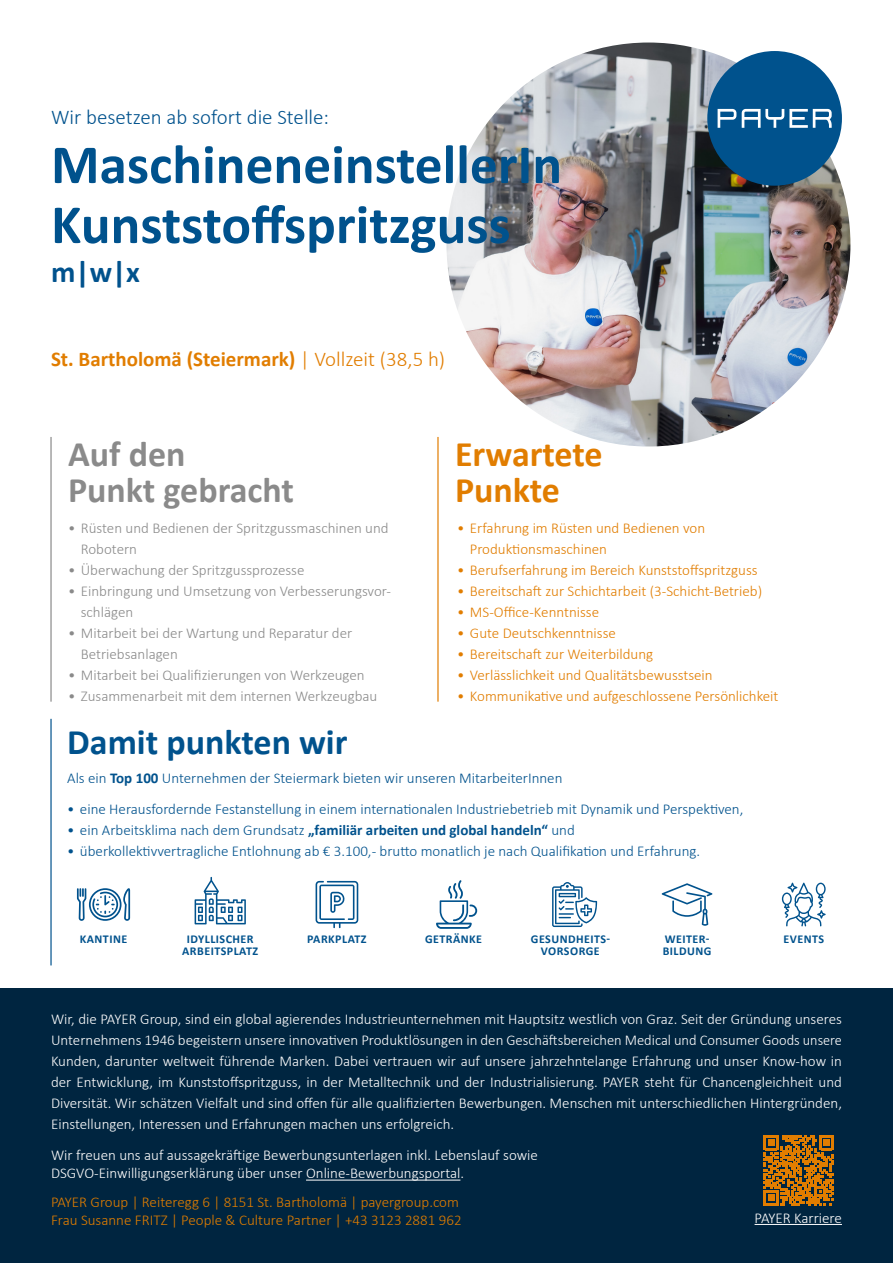
<style>
.page{position:relative;width:893px;height:1263px;background:#fff}
.page>*{position:absolute;margin:0;border:0;box-sizing:border-box;transform-origin:0 0}
.t1{font:700 55.5px/60px "Calibri";color:#00528d}
.t2{font:700 36px "Calibri";color:#8a8a8a}
.t3{font:700 36px "Calibri";color:#e17d00}
.t4{font:700 36px "Calibri";color:#00528d}
.t5{font:700 30px "Calibri";color:#00528d}
.t6{font:700 21px "Calibri";color:#e17d00}
.t7{font:300 21px "Calibri";color:#00528d}
.t8{font:300 15px/21px "Calibri";color:#fff;text-align:justify}
.t9{font:300 15px "Calibri";color:#e17d00}
.t10{font:300 15px "Calibri";color:#00528d}
.t11{font:300 15px/21px "Calibri";color:#8a8a8a}
.t12{font:700 12px/12px "Calibri";letter-spacing:.04em;color:#00528d}
.s1{font-weight:300}
.s2{font-weight:700}
</style>
<div class="page">
<svg style="left:316px;top:881px;width:42px;height:47px"></svg>
<svg style="left:662px;top:883px;width:50px;height:43px"></svg>
<svg style="left:782px;top:883px;width:44px;height:43px"></svg>
<svg style="left:552px;top:882px;width:45px;height:45px"></svg>
<svg style="left:436px;top:880px;width:41px;height:49px"></svg>
<svg style="left:77px;top:888px;width:53px;height:33px"></svg>
<svg style="left:195px;top:877px;width:51px;height:47px"></svg>
<div style="left:0;top:989px;width:893px;height:274px;background:#002540"></div>
<img style="left:446px;top:43px;width:404px;height:403px;border-radius:201px">
<hr style="left:306px;top:1180px;width:154px;height:1px;background:#fff">
<hr style="left:50px;top:437px;width:2px;height:265px;background:#8a8a8a">
<hr style="left:437px;top:437px;width:2px;height:265px;background:#e17d00">
<hr style="left:50px;top:719px;width:2px;height:246px;background:#00528d">
<div style="left:707px;top:51px;width:135px;height:135px;background:#00528d;border-radius:50%"></div>
<svg style="left:718px;top:109px;width:18px;height:19px"></svg>
<svg style="left:742px;top:109px;width:90px;height:19px"></svg>
<svg style="left:764px;top:1135px;width:70px;height:70px"></svg>
<hr style="left:755px;top:1224px;width:87px;height:1px;background:#fff">
<p class="t7" style="left:51px;top:104px;width:280px">Wir besetzen ab sofort die Stelle:</p>
<p class="t1" style="left:51px;top:134px;width:513px">MaschineneinstellerIn<br>Kunststoffspritzguss</p>
<p class="t5" style="left:51px;top:251px;width:91px">m|w|x</p>
<p class="t6" style="left:51px;top:345px;width:396px">St. Bartholomä (Steiermark) <span class="s1">| Vollzeit (38,5 h)</span></p>
<p class="t2" style="left:68px;top:429px;width:119px">Auf den</p>
<p class="t2" style="left:68px;top:465px;width:227px">Punkt gebracht</p>
<p class="t11" style="left:68px;top:518px;width:322px">• Rüsten und Bedienen der Spritzgussmaschinen und</p>
<p class="t11" style="left:81px;top:539px;width:58px">Robotern</p>
<p class="t11" style="left:68px;top:560px;width:238px">• Überwachung der Spritzgussprozesse</p>
<p class="t11" style="left:81px;top:581px;width:312px;text-indent:-13px">• Einbringung und Umsetzung von Verbesserungsvor&shy;schlägen</p>
<p class="t11" style="left:68px;top:623px;width:286px">• Mitarbeit bei der Wartung und Reparatur der</p>
<p class="t11" style="left:81px;top:644px;width:99px">Betriebsanlagen</p>
<p class="t11" style="left:68px;top:665px;width:298px">• Mitarbeit bei Qualifizierungen von Werkzeugen</p>
<p class="t11" style="left:68px;top:686px;width:311px">• Zusammenarbeit mit dem internen Werkzeugbau</p>
<p class="t4" style="left:67px;top:717px;width:282px">Damit punkten wir</p>
<p class="t3" style="left:455px;top:429px;width:149px">Erwartete</p>
<p class="t3" style="left:455px;top:465px;width:107px">Punkte</p>
<p class="t9" style="left:457px;top:519px;width:249px">• Erfahrung im Rüsten und Bedienen von</p>
<p class="t9" style="left:470px;top:540px;width:139px">Produktionsmaschinen</p>
<p class="t9" style="left:457px;top:561px;width:302px">• Berufserfahrung im Bereich Kunststoffspritzguss</p>
<p class="t9" style="left:457px;top:582px;width:306px">• Bereitschaft zur Schichtarbeit (3-Schicht-Betrieb)</p>
<p class="t9" style="left:457px;top:603px;width:143px">• MS-Office-Kenntnisse</p>
<p class="t9" style="left:457px;top:624px;width:160px">• Gute Deutschkenntnisse</p>
<p class="t9" style="left:457px;top:645px;width:198px">• Bereitschaft zur Weiterbildung</p>
<p class="t9" style="left:457px;top:666px;width:257px">• Verlässlichkeit und Qualitätsbewusstsein</p>
<p class="t9" style="left:457px;top:687px;width:323px">• Kommunikative und aufgeschlossene Persönlichkeit</p>
<p class="t10" style="left:67px;top:768px;width:497px">Als ein <span class="s2">Top 100</span> Unternehmen der Steiermark bieten wir unseren MitarbeiterInnen</p>
<p class="t10" style="left:67px;top:800px;width:678px">• eine Herausfordernde Festanstellung in einem internationalen Industriebetrieb mit Dynamik und Perspektiven,</p>
<p class="t10" style="left:67px;top:821px;width:509px">• ein Arbeitsklima nach dem Grundsatz <span class="s2">„familiär arbeiten und global handeln“</span> und</p>
<p class="t10" style="left:67px;top:842px;width:634px">• überkollektivvertragliche Entlohnung ab € 3.100,- brutto monatlich je nach Qualifikation und Erfahrung.</p>
<p class="t12" style="left:80px;top:933px;width:49px">KANTINE</p>
<p class="t12" style="left:187px;top:933px;width:68px">IDYLLISCHER</p>
<p class="t12" style="left:425px;top:933px;width:59px">GETRÄNKE</p>
<p class="t12" style="left:182px;top:945px;width:77px">ARBEITSPLATZ</p>
<p class="t12" style="left:307px;top:933px;width:61px">PARKPLATZ</p>
<p class="t12" style="left:663px;top:933px;width:50px">WEITER-<br>BILDUNG</p>
<p class="t12" style="left:531px;top:933px;width:81px">GESUNDHEITS-</p>
<p class="t12" style="left:783px;top:933px;width:42px">EVENTS</p>
<p class="t12" style="left:541px;top:945px;width:60px">VORSORGE</p>
<p class="t8" style="left:51px;top:1008px;width:792px">Wir, die PAYER Group, sind ein global agierendes Industrieunternehmen mit Hauptsitz westlich von Graz. Seit der Gründung unseres Unternehmens 1946 begeistern unsere innovativen Produktlösungen in den Geschäftsbereichen Medical und Consumer Goods unsere Kunden, darunter weltweit führende Marken. Dabei vertrauen wir auf unsere jahrzehntelange Erfahrung und unser Know-how in der Entwicklung, im Kunststoffspritzguss, in der Metalltechnik und der Industrialisierung. PAYER steht für Chancengleichheit und</p>
<p class="t8" style="left:51px;top:1092px;width:792px">Diversität. Wir schätzen Vielfalt und sind offen für alle qualifizierten Bewerbungen. Menschen mit unterschiedlichen Hintergründen,<br>Einstellungen, Interessen und Erfahrungen machen uns erfolgreich.</p>
<p class="t8" style="left:51px;top:1144px;width:488px">Wir freuen uns auf aussagekräftige Bewerbungsunterlagen inkl. Lebenslauf sowie</p>
<p class="t8" style="left:51px;top:1162px;width:415px">DSGVO-Einwilligungserklärung über unser Online-Bewerbungsportal.</p>
<p class="t9" style="left:51px;top:1192px;width:409px">PAYER Group | Reiteregg 6 | 8151 St. Bartholomä | payergroup.com</p>
<p class="t9" style="left:51px;top:1210px;width:412px">Frau Susanne FRITZ | People &amp; Culture Partner | +43 3123 2881 962</p>
<p class="t8" style="left:755px;top:1207px;width:89px">PAYER Karriere</p>
</div>
